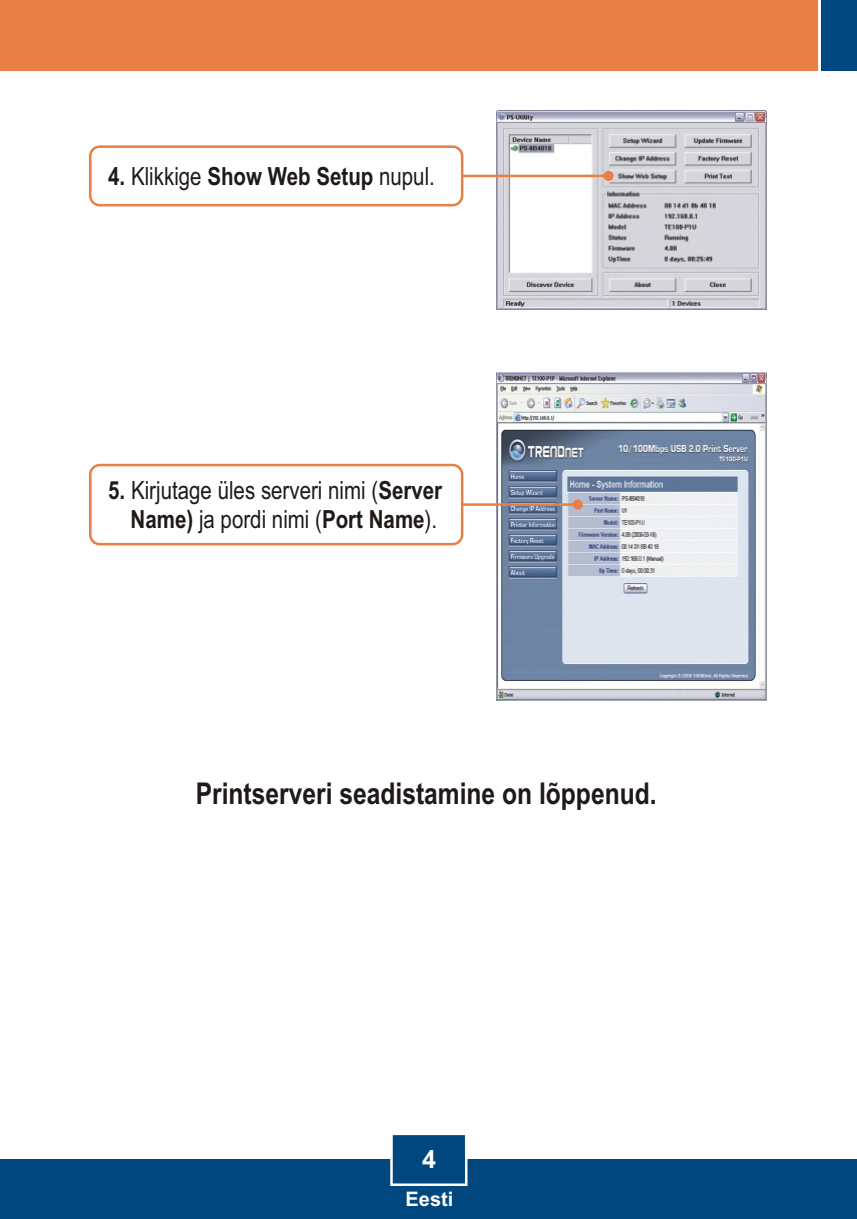
<style>
.page{position:relative;width:857px;height:1219px;background:#fff}
.page>*{position:absolute;margin:0;border:0;box-sizing:border-box;transform-origin:0 0}
.t1{font:700 30px "Arial Narrow";color:#1f1a17}
.t2{font:25px/28.5px "Arial Narrow";color:#1f1a17;text-align:right}
.t3{font:700 25px "Arial Narrow";color:#1f1a17}
.t4{font:700 25px "Arial";color:#fff}
.t5{font:700 20px "Arial";color:#fff}
.s1{font-weight:400}
.s2{font-weight:700}
</style>
<div class="page">
<img style="left:496px;top:372px;width:270px;height:328px">
<img style="left:496px;top:110px;width:270px;height:199px">
<svg style="left:463px;top:171px;width:150px;height:10px"></svg>
<svg style="left:463px;top:499px;width:120px;height:11px"></svg>
<div style="left:89px;top:464px;width:374px;height:81px;background:#fff;border:3px solid #e88045;border-radius:9px"></div>
<div style="left:0;top:1159px;width:857px;height:60px;background:#004780"></div>
<div style="left:0;top:0;width:818px;height:71px;background:#e88045"></div>
<div style="left:821px;top:0;width:36px;height:71px;background:#004780"></div>
<div style="left:89px;top:145px;width:374px;height:61px;background:#fff;border:3px solid #e88045;border-radius:9px"></div>
<svg style="left:390px;top:1135px;width:78px;height:51px"></svg>
<p class="t3" style="left:108px;top:167px;width:328px">4. <span class="s1">Klikkige</span> Show Web Setup <span class="s1">nupul.</span></p>
<p class="t2" style="left:108px;top:479px;width:335px"><span class="s2">5.</span> Kirjutage üles serveri nimi (<span class="s2">Server<br>Name)</span> ja pordi nimi (<span class="s2">Port Name</span>).</p>
<p class="t1" style="left:196px;top:782px;width:462px">Printserveri seadistamine on lõppenud.</p>
<p class="t4" style="left:422px;top:1149px;width:15px">4</p>
<p class="t5" style="left:406px;top:1191px;width:49px">Eesti</p>
</div>
